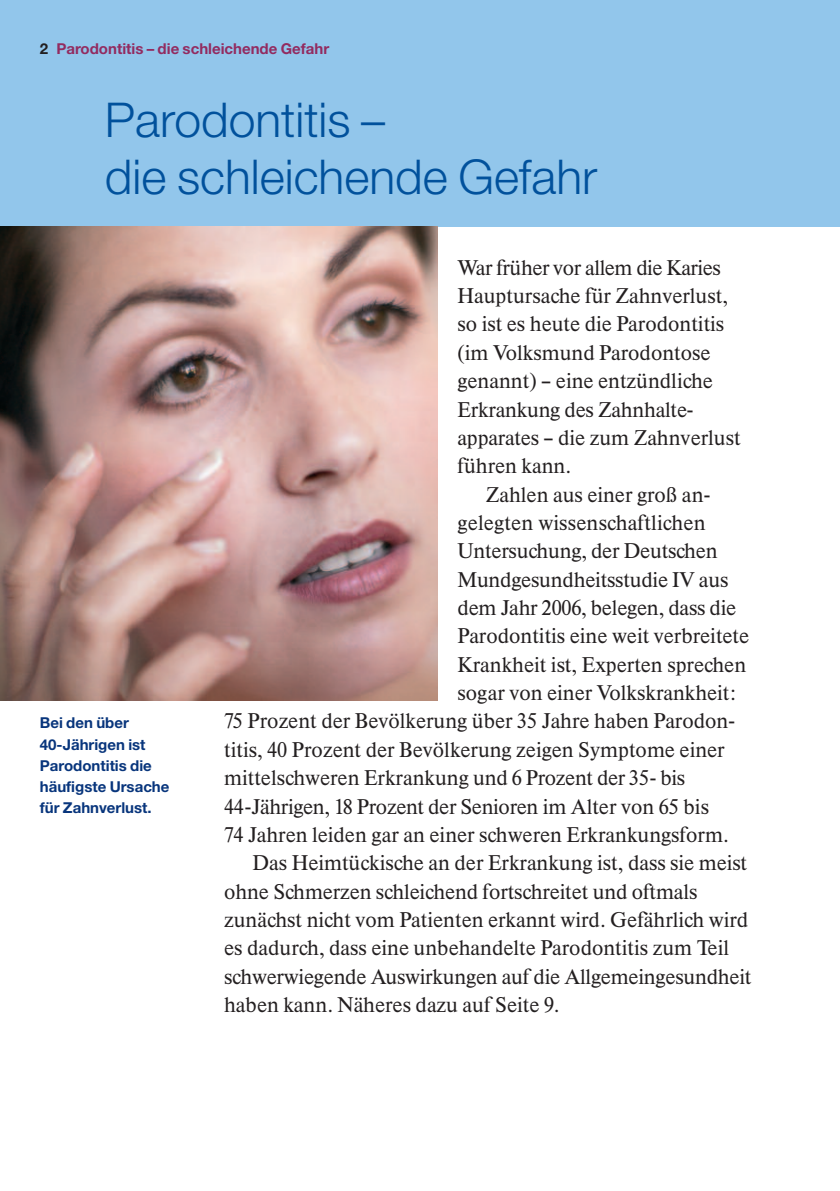
<style>
.page{position:relative;width:840px;height:1191px;background:#fff}
.page>*{position:absolute;margin:0;border:0;box-sizing:border-box;transform-origin:0 0}
.t1{font:300 48px/56.8px "Helvetica Neue";color:#01519c}
.t2{font:500 21px/28.4px "Times BQ";color:#231f20}
.t3{font:700 15px/21.2px "Helvetica Neue";color:#08357c}
.t4{font:700 15px "Helvetica Neue";color:#932b60}
.s1{color:#231f20}
</style>
<div class="page">
<div style="left:0;top:0;width:839px;height:227px;background:#92c6eb"></div>
<img style="left:0;top:227px;width:437px;height:473px">
<p class="t4" style="left:40px;top:40px;width:291px"><span class="s1">2</span> Parodontitis – die schleichende Gefahr</p>
<h1 class="t1" style="left:105px;top:91px;width:493px">Parodontitis –<br>die schleichende Gefahr</h1>
<p class="t3" style="left:40px;top:712px;width:131px">Bei den über<br>40-Jährigen ist<br>Parodontitis die häufigste Ursache für Zahnverlust.</p>
<p class="t2" style="left:457px;top:253px;width:284px">War früher vor allem die Karies<br>Hauptursache für Zahnverlust, so ist es heute die Parodontitis (im Volksmund Parodontose genannt) – eine entzündliche<br>Erkrankung des Zahnhalte&shy;apparates – die zum Zahnverlust führen kann.</p>
<p class="t2" style="left:485px;top:480px;width:226px">Zahlen aus einer groß an-</p>
<p class="t2" style="left:457px;top:508px;width:249px">gelegten wissenschaftlichen</p>
<p class="t2" style="left:457px;top:536px;width:261px">Untersuchung, der Deutschen</p>
<p class="t2" style="left:457px;top:565px;width:272px">Mundgesundheitsstudie IV aus</p>
<p class="t2" style="left:457px;top:593px;width:280px">dem Jahr 2006, belegen, dass die</p>
<p class="t2" style="left:457px;top:621px;width:293px">Parodontitis eine weit verbreitete</p>
<p class="t2" style="left:457px;top:650px;width:290px">Krankheit ist, Experten sprechen</p>
<p class="t2" style="left:457px;top:678px;width:280px">sogar von einer Volkskrankheit:</p>
<p class="t2" style="left:224px;top:706px;width:512px">75 Prozent der Bevölkerung über 35 Jahre haben Parodon-</p>
<p class="t2" style="left:224px;top:735px;width:501px">titis, 40 Prozent der Bevölkerung zeigen Symptome einer</p>
<p class="t2" style="left:224px;top:763px;width:462px">mittelschweren Erkrankung und 6 Prozent der 35- bis</p>
<p class="t2" style="left:224px;top:791px;width:486px">44-Jährigen, 18 Prozent der Senioren im Alter von 65 bis</p>
<p class="t2" style="left:224px;top:820px;width:505px">74 Jahren leiden gar an einer schweren Erkrankungsform.</p>
<p class="t2" style="left:252px;top:848px;width:496px">Das Heimtückische an der Erkrankung ist, dass sie meist</p>
<p class="t2" style="left:224px;top:877px;width:474px">ohne Schmerzen schleichend fortschreitet und oftmals</p>
<p class="t2" style="left:224px;top:905px;width:525px">zunächst nicht vom Patienten erkannt wird. Gefährlich wird</p>
<p class="t2" style="left:224px;top:933px;width:506px">es dadurch, dass eine unbehandelte Parodontitis zum Teil</p>
<p class="t2" style="left:224px;top:962px;width:528px">schwerwiegende Auswirkungen auf die Allgemeingesundheit</p>
<p class="t2" style="left:224px;top:990px;width:336px">haben kann. Näheres dazu auf Seite 9.</p>
</div>
